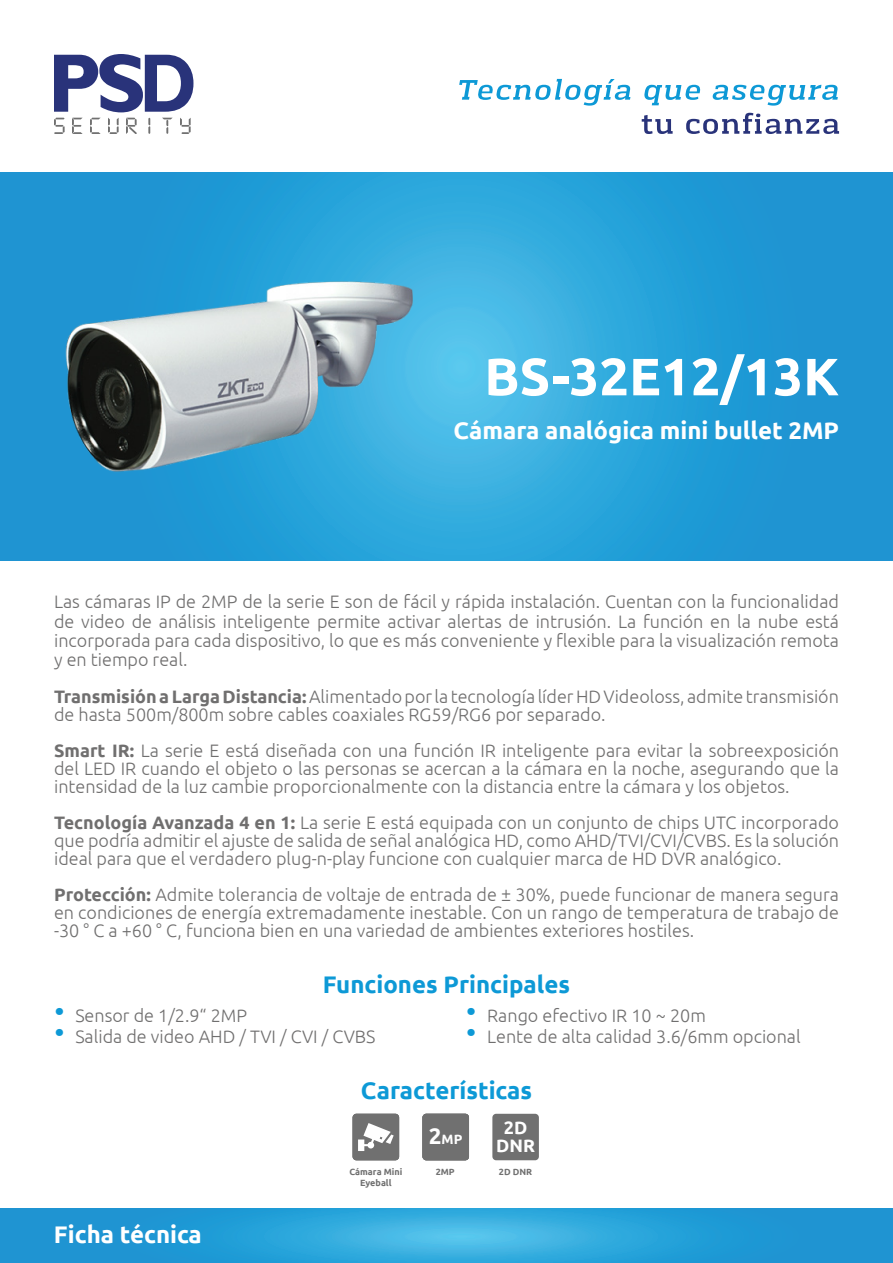
<style>
.page{position:relative;width:893px;height:1263px;background:#fff}
.page>*{position:absolute;margin:0;border:0;box-sizing:border-box;transform-origin:0 0}
.Producto_titulo{font:700 52.5px "Ubuntu";color:#fff}
.Descripcion_titulo{font:700 24px "Ubuntu";color:#0d99d6}
.Producto_Subtitulo{font:700 24px "Ubuntu";color:#fff}
.Pie_pag_ficha_tecnic{font:700 24px "Ubuntu";color:#fff}
.t1{font:700 22.5px "Ubuntu";color:#fff}
.Descripcion{font:300 18px/18px "Ubuntu";color:#706f6f;text-align:justify}
.t2{font:700 18px/18px "Ubuntu";color:#fff;text-align:center}
.t3{font:700 13.5px "Ubuntu";color:#fff}
.Iconos_nombre{font:700 9px/10.8px "Ubuntu";color:#707070;text-align:center}
.s1{font-weight:700}
.s2{font-size:30px;color:#0d99d6}
.s3{font-size:22.5px}
</style>
<div class="page">
<svg style="left:0;top:172px;width:893px;height:388px;background:#28a0d8"></svg>
<svg style="left:0;top:1209px;width:893px;height:54px;background:#28a0d8"></svg>
<svg style="left:459px;top:79px;width:171px;height:27px"></svg>
<svg style="left:644px;top:85px;width:56px;height:20px"></svg>
<svg style="left:713px;top:85px;width:125px;height:21px"></svg>
<svg style="left:642px;top:115px;width:31px;height:19px"></svg>
<svg style="left:686px;top:113px;width:153px;height:21px"></svg>
<svg style="left:54px;top:118px;width:11px;height:16px"></svg>
<svg style="left:72px;top:118px;width:11px;height:16px"></svg>
<svg style="left:90px;top:118px;width:11px;height:16px"></svg>
<svg style="left:108px;top:118px;width:11px;height:16px"></svg>
<svg style="left:126px;top:118px;width:11px;height:16px"></svg>
<svg style="left:148px;top:118px;width:2px;height:16px"></svg>
<svg style="left:162px;top:118px;width:10px;height:16px"></svg>
<svg style="left:180px;top:118px;width:11px;height:16px"></svg>
<svg style="left:54px;top:54px;width:139px;height:58px"></svg>
<img style="left:53px;top:276px;width:378px;height:200px">
<div style="left:422px;top:1114px;width:47px;height:46px;background:#707070;border-radius:4px"></div>
<div style="left:492px;top:1114px;width:47px;height:46px;background:#707070;border-radius:4px"></div>
<div style="left:353px;top:1114px;width:46px;height:46px;background:#707070;border-radius:4px"></div>
<svg style="left:358px;top:1123px;width:36px;height:28px"></svg>
<p class="Producto_titulo" style="left:484px;top:345px;width:356px">BS-32E12/13K</p>
<p class="Producto_Subtitulo" style="left:453px;top:416px;width:387px">Cámara analógica mini bullet 2MP</p>
<p class="Descripcion" style="left:54px;top:591px;width:786px;line-height:19.5px">Las cámaras IP de 2MP de la serie E son de fácil y rápida instalación. Cuentan con la funcionalidad de video de análisis inteligente permite activar alertas de intrusión. La función en la nube está incorporada para cada dispositivo, lo que es más conveniente y flexible para la visualización remota y en tiempo real.</p>
<p class="Descripcion" style="left:54px;top:687px;width:786px"><span class="s1">Transmisión a Larga Distancia:</span> Alimentado por la tecnología líder HD Videoloss, admite transmisión de hasta 500m/800m sobre cables coaxiales RG59/RG6 por separado.</p>
<p class="Descripcion" style="left:54px;top:741px;width:786px"><span class="s1">Smart IR:</span> La serie E está diseñada con una función IR inteligente para evitar la sobreexposición del LED IR cuando el objeto o las personas se acercan a la cámara en la noche, asegurando que la intensidad de la luz cambie proporcionalmente con la distancia entre la cámara y los objetos.</p>
<p class="Descripcion" style="left:54px;top:813px;width:786px"><span class="s1">Tecnología Avanzada 4 en 1:</span> La serie E está equipada con un conjunto de chips UTC incorporado que podría admitir el ajuste de salida de señal analógica HD, como AHD/TVI/CVI/CVBS. Es la solución ideal para que el verdadero plug-n-play funcione con cualquier marca de HD DVR analógico.</p>
<p class="Descripcion" style="left:54px;top:885px;width:786px"><span class="s1">Protección:</span> Admite tolerancia de voltaje de entrada de ± 30%, puede funcionar de manera segura en condiciones de energía extremadamente inestable. Con un rango de temperatura de trabajo de -30 ° C a +60 ° C, funciona bien en una variedad de ambientes exteriores hostiles.</p>
<p class="Descripcion_titulo" style="left:323px;top:970px;width:249px">Funciones Principales</p>
<p class="Descripcion" style="left:54px;top:1006px;width:195px"><span class="s2">•</span> Sensor de 1/2.9“ 2MP</p>
<p class="Descripcion" style="left:54px;top:1027px;width:323px"><span class="s2">•</span> Salida de video AHD / TVI / CVI / CVBS</p>
<p class="Descripcion" style="left:466px;top:1006px;width:242px"><span class="s2">•</span> Rango efectivo IR 10 ~ 20m</p>
<p class="Descripcion" style="left:466px;top:1027px;width:336px"><span class="s2">•</span> Lente de alta calidad 3.6/6mm opcional</p>
<p class="Descripcion_titulo" style="left:361px;top:1076px;width:173px">Características</p>
<p class="t3" style="left:429px;top:1131px;width:35px"><span class="s3">2</span>MP</p>
<p class="t1" style="left:429px;top:1122px;width:14px">45</p>
<p class="t2" style="left:496px;top:1118px;width:40px">2D<br>DNR</p>
<p class="Pie_pag_ficha_tecnic" style="left:54px;top:1220px;width:149px">Ficha técnica</p>
<p class="Iconos_nombre" style="left:349px;top:1166px;width:55px">Cámara Mini<br>Eyeball</p>
<p class="Iconos_nombre" style="left:436px;top:1166px;width:20px">2MP</p>
<p class="Iconos_nombre" style="left:499px;top:1166px;width:35px">2D DNR</p>
</div>
